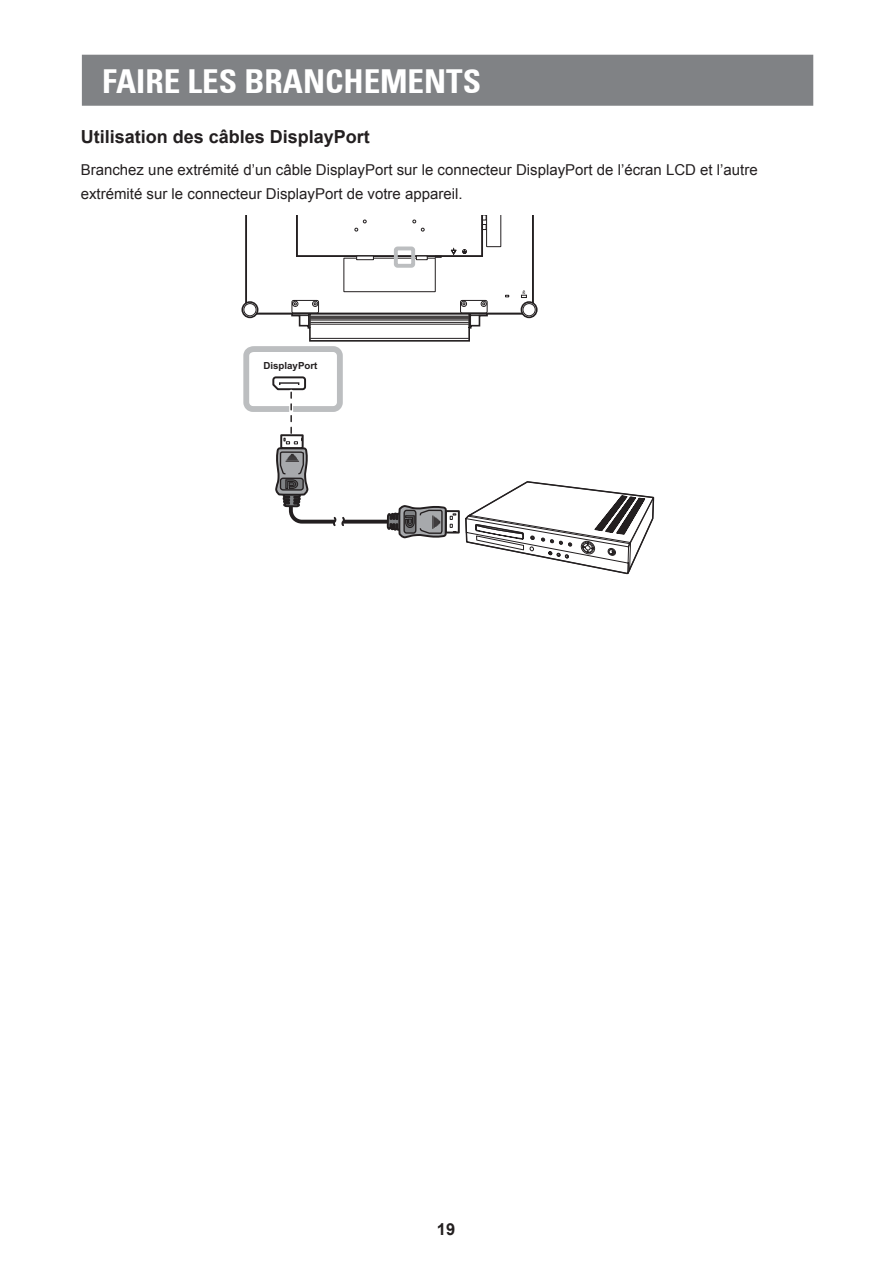
<style>
.page{position:relative;width:893px;height:1263px;background:#fff}
.page>*{position:absolute;margin:0;border:0;box-sizing:border-box;transform-origin:0 0}
.t1{font:700 condensed 33px "Univers 67";color:#fff}
.Head3_TOC{font:700 18px "Arial";color:#231f20}
.t2{font:700 16.5px "Arial";color:#231f20}
.Body{font:15px/24px "Arial";color:#231f20}
.t3{font:700 9.75px "Arial";color:#231f20}
</style>
<div class="page">
<div style="left:82px;top:55px;width:731px;height:51px;background:#808285;border:2px solid #808285"></div>
<svg style="left:241px;top:215px;width:413px;height:359px"></svg>
<h1 class="t1" style="left:102px;top:61px;width:380px">FAIRE LES BRANCHEMENTS</h1>
<p class="Head3_TOC" style="left:81px;top:124px;width:291px">Utilisation des câbles DisplayPort</p>
<p class="Body" style="left:81px;top:158px;width:678px">Branchez une extrémité d’un câble DisplayPort sur le connecteur DisplayPort de l’écran LCD et l’autre extrémité sur le connecteur DisplayPort de votre appareil.</p>
<p class="t3" style="left:263px;top:359px;width:56px">DisplayPort</p>
<p class="t2" style="left:437px;top:1218px;width:20px">19</p>
</div>
